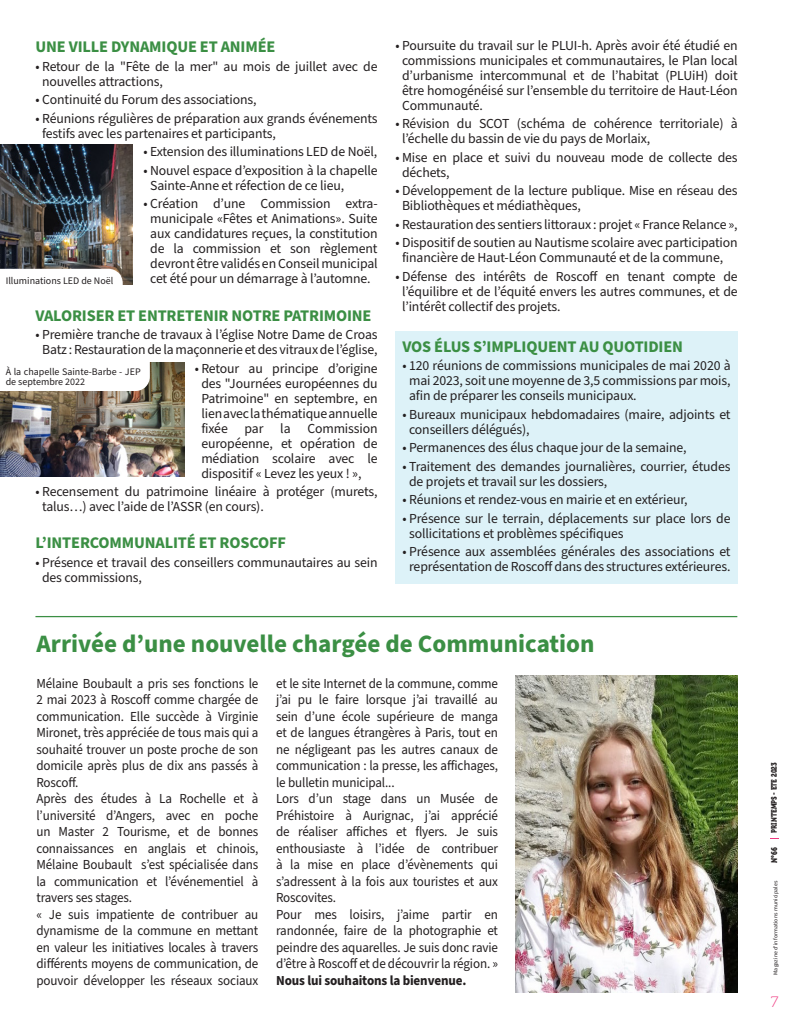
<style>
.page{position:relative;width:798px;height:1028px;background:#fff}
.page>*{position:absolute;margin:0;border:0;box-sizing:border-box;transform-origin:0 0}
.t1{font:700 25px "Source Sans Pro";color:#3b8f44}
.t2{font:700 16.25px "Source Sans Pro";letter-spacing:-.01em;color:#3b8f44}
.t3{font:15px "Museo 100";color:#ef377f}
.t4{font:13.75px/15px "Source Sans Pro";letter-spacing:-.01em;color:#231f20}
.t5{font:13.75px/16.5px "Source Sans Pro";letter-spacing:-.01em;color:#231f20;scale:.95 1}
.t6{font:700 13.75px "Source Sans Pro";letter-spacing:-.01em;color:#231f20;scale:.95 1}
.t7{font:10px/10.8px "Source Sans Pro";color:#231f20}
.t8{font:8.25px "Museo 900";color:#231f20;scale:.8 1}
.t9{font:7.75px "Museo 900";color:#231f20;scale:.8 1}
.t10{font:5.75px "Source Sans Pro";letter-spacing:.02em;color:#231f20}
</style>
<div class="page">
<img style="left:0;top:144px;width:133px;height:140px">
<img style="left:0;top:363px;width:184px;height:113px">
<div style="left:395px;top:331px;width:342px;height:252px;background:#ddf2f8"></div>
<svg style="left:0;top:362px;width:150px;height:29px"></svg>
<svg style="left:0;top:269px;width:123px;height:16px"></svg>
<hr style="left:35px;top:616px;width:702px;height:1px;background:#3b8f44">
<img style="left:515px;top:676px;width:222px;height:316px">
<p class="t2" style="left:35px;top:36px;width:241px">UNE VILLE DYNAMIQUE ET ANIMÉE</p>
<p class="t4" style="left:42px;top:59px;width:337px;text-indent:-7px">• Retour de la "Fête de la mer" au mois de juillet avec de nouvelles attractions,</p>
<p class="t4" style="left:35px;top:93px;width:222px">• Continuité du Forum des associations,</p>
<p class="t4" style="left:42px;top:111px;width:337px;text-indent:-7px">• Réunions régulières de préparation aux grands événements festifs avec les partenaires et participants,</p>
<p class="t4" style="left:143px;top:145px;width:235px">• Extension des illuminations LED de Noël,</p>
<p class="t4" style="left:150px;top:163px;width:229px;text-indent:-7px">• Nouvel espace d’exposition à la chapelle<br>Sainte-Anne et réfection de ce lieu,</p>
<p class="t4" style="left:143px;top:197px;width:235px;text-align:center">• Création d’une Commission extra&shy;municipale «Fêtes et Animations». Suite aux candidatures reçues, la constitution de la commission et son règlement devront être validés en Conseil municipal cet été pour un démarrage à l’automne.</p>
<p class="t2" style="left:35px;top:304px;width:337px">VALORISER ET ENTRETENIR NOTRE PATRIMOINE</p>
<p class="t4" style="left:35px;top:327px;width:343px;text-align:center">• Première tranche de travaux à l’église Notre Dame de Croas<br>Batz : Restauration de la maçonnerie et des vitraux de l’église,</p>
<p class="t4" style="left:201px;top:361px;width:178px;text-align:justify;text-indent:-7px">• Retour au principe d’origine des "Journées européennes du Patrimoine" en septembre, en lien avec la thématique annuelle fixée par la Commission européenne, et opération de médiation scolaire avec le dispositif « Levez les yeux ! »,</p>
<p class="t4" style="left:42px;top:484px;width:337px;text-indent:-7px">• Recensement du patrimoine linéaire à protéger (murets, talus…) avec l’aide de l’ASSR (en cours).</p>
<p class="t2" style="left:35px;top:532px;width:252px">L’INTERCOMMUNALITÉ ET ROSCOFF</p>
<p class="t4" style="left:42px;top:555px;width:337px;text-indent:-7px">• Présence et travail des conseillers communautaires au sein des commissions,</p>
<p class="t7" style="left:6px;top:275px;width:109px">Illuminations LED de Noël</p>
<p class="t7" style="left:6px;top:366px;width:136px">À la chapelle Sainte-Barbe - JEP de septembre 2022</p>
<p class="t4" style="left:402px;top:38px;width:337px;text-align:justify;text-indent:-7px">• Poursuite du travail sur le PLUI-h. Après avoir été étudié en commissions municipales et communautaires, le Plan local d’urbanisme intercommunal et de l’habitat (PLUiH) doit être homogénéisé sur l’ensemble du territoire de Haut-Léon Communauté.</p>
<p class="t4" style="left:402px;top:116px;width:337px;text-indent:-7px">• Révision du SCOT (schéma de cohérence territoriale) à l’échelle du bassin de vie du pays de Morlaix,</p>
<p class="t4" style="left:402px;top:150px;width:337px;text-indent:-7px">• Mise en place et suivi du nouveau mode de collecte des déchets,</p>
<p class="t4" style="left:402px;top:184px;width:337px;text-indent:-7px">• Développement de la lecture publique. Mise en réseau des<br>Bibliothèques et médiathèques,</p>
<p class="t4" style="left:395px;top:217px;width:344px">• Restauration des sentiers littoraux : projet « France Relance »,</p>
<p class="t4" style="left:395px;top:236px;width:344px;text-align:center">• Dispositif de soutien au Nautisme scolaire avec participation financière de Haut-Léon Communauté et de la commune,</p>
<p class="t4" style="left:402px;top:269px;width:337px;text-align:justify;text-indent:-7px">• Défense des intérêts de Roscoff en tenant compte de l’équilibre et de l’équité envers les autres communes, et de l’intérêt collectif des projets.</p>
<p class="t2" style="left:402px;top:335px;width:282px">VOS ÉLUS S’IMPLIQUENT AU QUOTIDIEN</p>
<p class="t4" style="left:409px;top:358px;width:323px;text-align:justify;text-indent:-7px">• 120 réunions de commissions municipales de mai 2020 à mai 2023, soit une moyenne de 3,5 commissions par mois, afin de préparer les conseils municipaux.</p>
<p class="t4" style="left:409px;top:407px;width:323px;text-indent:-7px">• Bureaux municipaux hebdomadaires (maire, adjoints et conseillers délégués),</p>
<p class="t4" style="left:402px;top:440px;width:285px">• Permanences des élus chaque jour de la semaine,</p>
<p class="t4" style="left:409px;top:459px;width:323px;text-indent:-7px">• Traitement des demandes journalières, courrier, études de projets et travail sur les dossiers,</p>
<p class="t4" style="left:402px;top:493px;width:286px">• Réunions et rendez-vous en mairie et en extérieur,</p>
<p class="t4" style="left:409px;top:511px;width:323px;text-indent:-7px">• Présence sur le terrain, déplacements sur place lors de sollicitations et problèmes spécifiques</p>
<p class="t4" style="left:402px;top:545px;width:329px;text-align:center">• Présence aux assemblées générales des associations et représentation de Roscoff dans des structures extérieures.</p>
<h1 class="t1" style="left:36px;top:627px;width:559px">Arrivée d’une nouvelle chargée de Communication</h1>
<p class="t5" style="left:36px;top:675px;width:235px">Mélaine Boubault a pris ses fonctions le 2 mai 2023 à Roscoff comme chargée de communication. Elle succède à Virginie Mironet, très appréciée de tous mais qui a souhaité trouver un poste proche de son domicile après plus de dix ans passés à Roscoff.<br>Après des études à La Rochelle et à l’université d’Angers, avec en poche un Master 2 Tourisme, et de bonnes connaissances en anglais et chinois, Mélaine Boubault s’est spécialisée dans la communication et l’événementiel à travers ses stages.<br>« Je suis impatiente de contribuer au dynamisme de la commune en mettant en valeur les initiatives locales à travers différents moyens de communication, de pouvoir développer les réseaux sociaux</p>
<p class="t5" style="left:276px;top:675px;width:235px">et le site Internet de la commune, comme j’ai pu le faire lorsque j’ai travaillé au sein d’une école supérieure de manga et de langues étrangères à Paris, tout en ne négligeant pas les autres canaux de communication : la presse, les affichages, le bulletin municipal...<br>Lors d’un stage dans un Musée de Préhistoire à Aurignac, j’ai apprécié de réaliser affiches et flyers. Je suis enthousiaste à l’idée de contribuer à la mise en place d’évènements qui s’adressent à la fois aux touristes et aux Roscovites.<br>Pour mes loisirs, j’aime partir en randonnée, faire de la photographie et peindre des aquarelles. Je suis donc ravie d’être à Roscoff et de découvrir la région. »</p>
<p class="t6" style="left:276px;top:970px;width:202px">Nous lui souhaitons la bienvenue.</p>
<p class="t9" style="left:769px;top:832px;width:89px;rotate:-90deg">PRINTEMPS - ETE 2023</p>
<p class="t8" style="left:769px;top:863px;width:22px;rotate:-90deg">N°66</p>
<p class="t10" style="left:771px;top:974px;width:95px;rotate:-90deg">Magazine d'informations municipales</p>
<p class="t3" style="left:770px;top:993px;width:9px">7</p>
</div>
